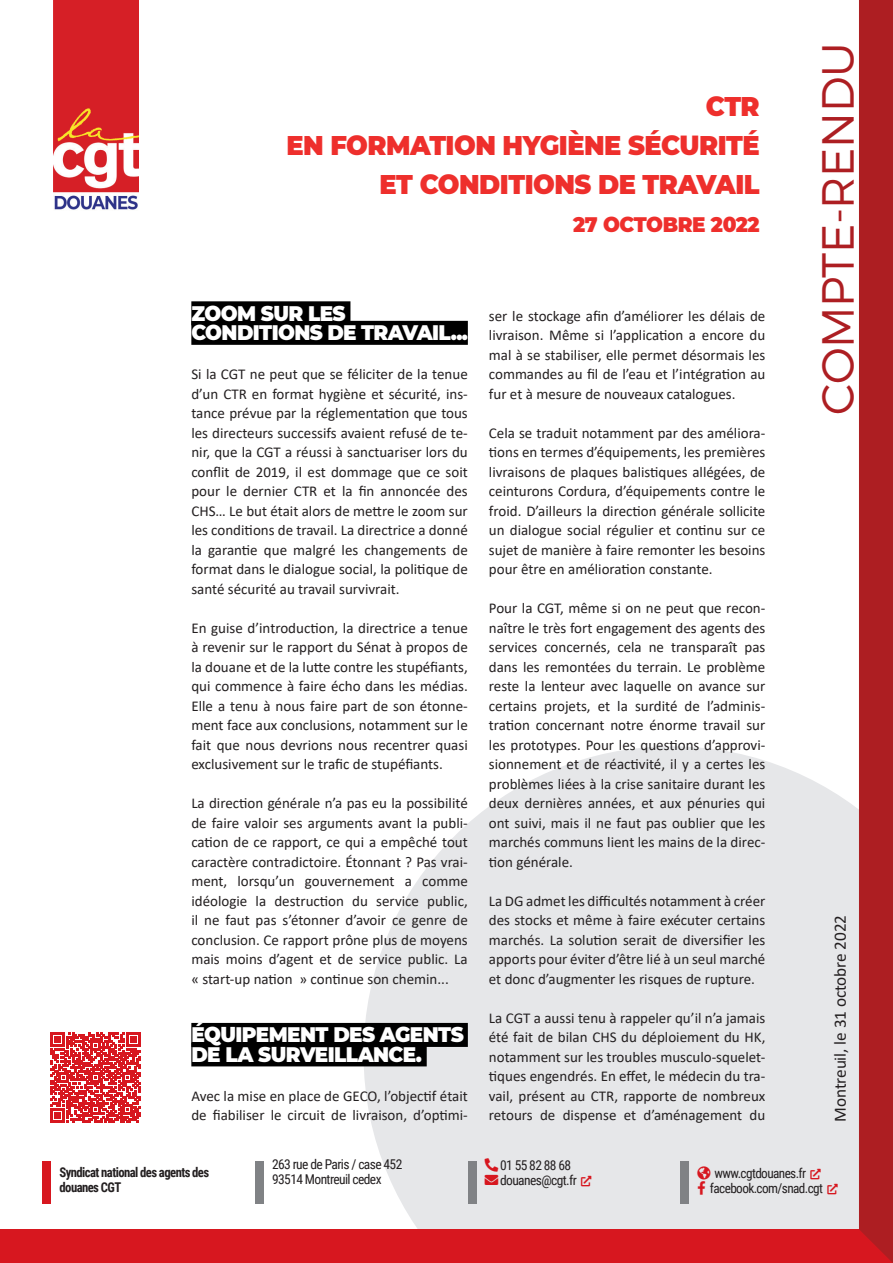
<style>
.page{position:relative;width:893px;height:1263px;background:#fff}
.page>*{position:absolute;margin:0;border:0;box-sizing:border-box;transform-origin:0 0}
.t1{font:300 45px "Montserrat";letter-spacing:-.01em;color:#ad1e22}
.t2{font:900 27px/38.5px "Montserrat";letter-spacing:-.02em;color:#ee2f2c;text-align:right;scale:.95 1}
.t3{font:900 21px/19.5px "Montserrat";letter-spacing:-.03em;color:#fff;scale:.95 1}
.t4{font:900 21px "Montserrat";letter-spacing:-.02em;color:#ee2f2c;scale:.95 1}
.t5{font:17.25px "Calibri";letter-spacing:-.005em;color:#231f20}
.t6{font:15px/19.5px "Calibri";color:#231f20;text-align:justify}
.t7{font:13.5px/15px "Roboto Condensed";letter-spacing:-.045em;color:#231f20}
.t8{font:700 13.5px/15px "Roboto Condensed";letter-spacing:-.045em;color:#231f20;scale:.94 1}
.s1{color:#d7171f}
</style>
<div class="page">
<svg style="left:364px;top:746px;width:495px;height:483px;background:#e8e9eb"></svg>
<div style="left:43px;top:1161px;width:8px;height:42px;background:#d7171f"></div>
<div style="left:255px;top:1161px;width:9px;height:42px;background:#808285"></div>
<div style="left:468px;top:1161px;width:8px;height:42px;background:#808285"></div>
<div style="left:680px;top:1161px;width:9px;height:42px;background:#808285"></div>
<div style="left:0;top:1229px;width:893px;height:34px;background:#d7171f"></div>
<div style="left:859px;top:0;width:34px;height:1263px;background:#ad1e22"></div>
<img style="left:53px;top:0;width:85px;height:210px">
<div style="left:191px;top:301px;width:159px;height:24px;background:#000"></div>
<div style="left:191px;top:321px;width:277px;height:24px;background:#000"></div>
<div style="left:191px;top:1023px;width:277px;height:24px;background:#000"></div>
<div style="left:191px;top:1042px;width:236px;height:24px;background:#000"></div>
<svg style="left:51px;top:1032px;width:90px;height:90px"></svg>
<svg style="left:485px;top:1158px;width:13px;height:27px"></svg>
<svg style="left:581px;top:1176px;width:10px;height:10px"></svg>
<svg style="left:811px;top:1168px;width:10px;height:11px"></svg>
<svg style="left:697px;top:1166px;width:13px;height:28px"></svg>
<svg style="left:827px;top:1183px;width:11px;height:11px"></svg>
<h2 class="t2" style="left:286px;top:86px;width:500px">CTR<br>EN FORMATION HYGIÈNE SÉCURITÉ<br>ET CONDITIONS DE TRAVAIL</h2>
<h3 class="t4" style="left:573px;top:209px;width:198px">27 OCTOBRE 2022</h3>
<h3 class="t3" style="left:191px;top:302px;width:293px">ZOOM SUR LES<br>CONDITIONS DE TRAVAIL...</h3>
<p class="t6" style="left:191px;top:364px;width:278px">Si la CGT ne peut que se féliciter de la tenue d’un CTR en format hygiène et sécurité, ins&shy;tance prévue par la réglementation que tous les directeurs successifs avaient refusé de te&shy;nir, que la CGT a réussi à sanctuariser lors du conflit de 2019, il est dommage que ce soit pour le dernier CTR et la fin annoncée des CHS… Le but était alors de mettre le zoom sur les conditions de travail. La directrice a donné la garantie que malgré les changements de format dans le dialogue social, la politique de santé sécurité au travail survivrait.</p>
<p class="t6" style="left:191px;top:618px;width:278px">En guise d’introduction, la directrice a tenue à revenir sur le rapport du Sénat à propos de la douane et de la lutte contre les stupéfiants, qui commence à faire écho dans les médias.<br>Elle a tenu à nous faire part de son étonne&shy;ment face aux conclusions, notamment sur le fait que nous devrions nous recentrer quasi exclusivement sur le trafic de stupéfiants.</p>
<p class="t6" style="left:191px;top:793px;width:278px">La direction générale n’a pas eu la possibilité de faire valoir ses arguments avant la publi&shy;cation de ce rapport, ce qui a empêché tout caractère contradictoire. Étonnant ? Pas vrai&shy;ment, lorsqu’un gouvernement a comme idéologie la destruction du service public, il ne faut pas s’étonner d’avoir ce genre de conclusion. Ce rapport prône plus de moyens mais moins d’agent et de service public. La « start-up nation » continue son chemin...</p>
<h3 class="t3" style="left:191px;top:1024px;width:288px">ÉQUIPEMENT DES AGENTS<br>DE LA SURVEILLANCE.</h3>
<p class="t6" style="left:191px;top:1086px;width:278px">Avec la mise en place de GECO, l’objectif était de fiabiliser le circuit de livraison, d’optimi-</p>
<p class="t6" style="left:489px;top:306px;width:278px">ser le stockage afin d’améliorer les délais de livraison. Même si l’application a encore du mal à se stabiliser, elle permet désormais les commandes au fil de l’eau et l’intégration au fur et à mesure de nouveaux catalogues.</p>
<p class="t6" style="left:489px;top:423px;width:278px">Cela se traduit notamment par des améliora&shy;tions en termes d’équipements, les premières livraisons de plaques balistiques allégées, de ceinturons Cordura, d’équipements contre le froid. D’ailleurs la direction générale sollicite un dialogue social régulier et continu sur ce sujet de manière à faire remonter les besoins pour être en amélioration constante.</p>
<p class="t6" style="left:489px;top:598px;width:278px">Pour la CGT, même si on ne peut que recon&shy;naître le très fort engagement des agents des services concernés, cela ne transparaît pas dans les remontées du terrain. Le problème reste la lenteur avec laquelle on avance sur certains projets, et la surdité de l’adminis&shy;tration concernant notre énorme travail sur les prototypes. Pour les questions d’approvi&shy;sionnement et de réactivité, il y a certes les problèmes liées à la crise sanitaire durant les deux dernières années, et aux pénuries qui ont suivi, mais il ne faut pas oublier que les marchés communs lient les mains de la direc&shy;tion générale.</p>
<p class="t6" style="left:489px;top:891px;width:278px">La DG admet les difficultés notamment à créer des stocks et même à faire exécuter certains marchés. La solution serait de diversifier les apports pour éviter d’être lié à un seul marché et donc d’augmenter les risques de rupture.</p>
<p class="t6" style="left:489px;top:1008px;width:278px">La CGT a aussi tenu à rappeler qu’il n’a jamais été fait de bilan CHS du déploiement du HK, notamment sur les troubles musculo-squelet&shy;tiques engendrés. En effet, le médecin du tra&shy;vail, présent au CTR, rapporte de nombreux retours de dispense et d’aménagement du</p>
<h1 class="t1" style="left:810px;top:415px;width:373px;rotate:-90deg">compte-rendu</h1>
<p class="t5" style="left:828px;top:1122px;width:209px;rotate:-90deg">Montreuil, le 31 octobre 2022</p>
<p class="t8" style="left:60px;top:1164px;width:161px">Syndicat national des agents des douanes CGT</p>
<p class="t7" style="left:272px;top:1156px;width:132px">263 rue de Paris / case 452<br>93514 Montreuil cedex</p>
<p class="t7" style="left:500px;top:1157px;width:93px;text-indent:-15px"><span class="s1">□■●▼</span> 01 55 82 88 68 douanes@cgt.fr <span class="s1">▼■●●■●▼</span></p>
<p class="t7" style="left:697px;top:1165px;width:125px"><span class="s1">●□▲</span> www.cgtdouanes.fr <span class="s1">▼■●●■●▼</span></p>
<p class="t7" style="left:697px;top:1180px;width:142px"><span class="s1">□□</span> facebook.com/snad.cgt <span class="s1">▼■●●■●▼</span></p>
</div>
